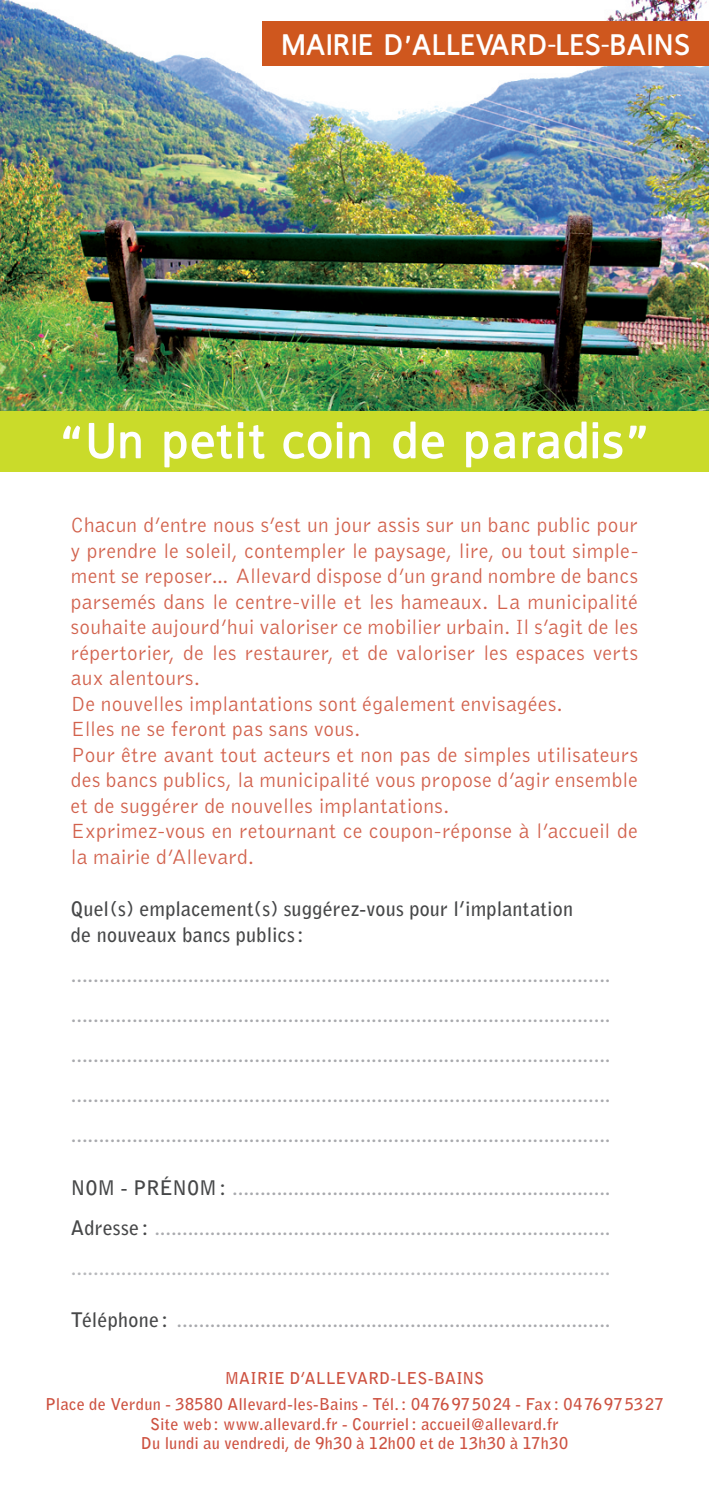
<style>
.page{position:relative;width:709px;height:1489px;background:#fff}
.page>*{position:absolute;margin:0;border:0;box-sizing:border-box;transform-origin:0 0}
.t1{font:700 51px "Fran Klein";color:#fff}
.t2{font:700 30px "Fran Klein";color:#fff}
.t3{font:300 21.25px/25.5px "Bell Gothic";letter-spacing:.015em;color:#d2624d}
.t4{font:700 20px/40px "Bell Gothic";letter-spacing:.01em;color:#a8a9ad;text-align:justify}
.t5{font:700 20px/40px "Bell Gothic";letter-spacing:.005em;color:#b8b9bc;text-align:justify}
.t6{font:700 20px/26.2px "Bell Gothic";letter-spacing:.01em;color:#464748}
.t7{font:700 16.25px/26.5px "Bell Gothic";letter-spacing:.02em;color:#cd5140;text-align:center}
.s1{color:#464748}
.s2{color:#a8a9ad}
.s3{color:#aaabaf}
</style>
<div class="page">
<img style="left:0;top:0;width:709px;height:411px">
<div style="left:0;top:411px;width:709px;height:61px;background:#cadb2a"></div>
<div style="left:262px;top:21px;width:447px;height:45px;background:#cf571e"></div>
<h2 class="t2" style="left:281px;top:27px;width:411px">MAIRIE D’ALLEVARD-LES-BAINS</h2>
<h1 class="t1" style="left:59px;top:411px;width:593px">“Un petit coin de paradis”</h1>
<p class="t3" style="left:71px;top:513px;width:568px">Chacun d’entre nous s’est un jour assis sur un banc public pour y prendre le soleil, contempler le paysage, lire, ou tout simple&shy;ment se reposer… Allevard dispose d’un grand nombre de bancs parsemés dans le centre-ville et les hameaux. La municipalité souhaite aujourd’hui valoriser ce mobilier urbain. Il s’agit de les répertorier, de les restaurer, et de valoriser les espaces verts aux alentours.<br>De nouvelles implantations sont également envisagées.<br>Elles ne se feront pas sans vous.<br>Pour être avant tout acteurs et non pas de simples utilisateurs des bancs publics, la municipalité vous propose d’agir ensemble et de suggérer de nouvelles implantations.<br>Exprimez-vous en retournant ce coupon-réponse à l’accueil de la mairie d’Allevard.</p>
<p class="t6" style="left:71px;top:895px;width:504px">Quel(s) emplacement(s) suggérez-vous pour l’implantation de nouveaux bancs publics:</p>
<p class="t4" style="left:71px;top:955px;width:541px">................................................................................................. ................................................................................................. ................................................................................................. ................................................................................................. .................................................................................................</p>
<p class="t5" style="left:71px;top:1167px;width:541px"><span class="s1">NOM - PRÉNOM:</span> <span class="s2">....................................................................<br></span><span class="s1">Adresse :</span> <span class="s3">.................................................................................. </span>.................................................................................................</p>
<p class="t4" style="left:71px;top:1300px;width:541px"><span class="s1">Téléphone :</span> ..............................................................................</p>
<p class="t7" style="left:45px;top:1364px;width:620px">MAIRIE D’ALLEVARD-LES-BAINS<br>Place de Verdun - 38580 Allevard-les-Bains - Tél.: 0476975024 - Fax: 0476975327</p>
<p class="t7" style="left:141px;top:1414px;width:429px;line-height:19.5px">Site web: www.allevard.fr - Courriel: accueil@allevard.fr<br>Du lundi au vendredi, de 9h30 à 12h00 et de 13h30 à 17h30</p>
</div>
